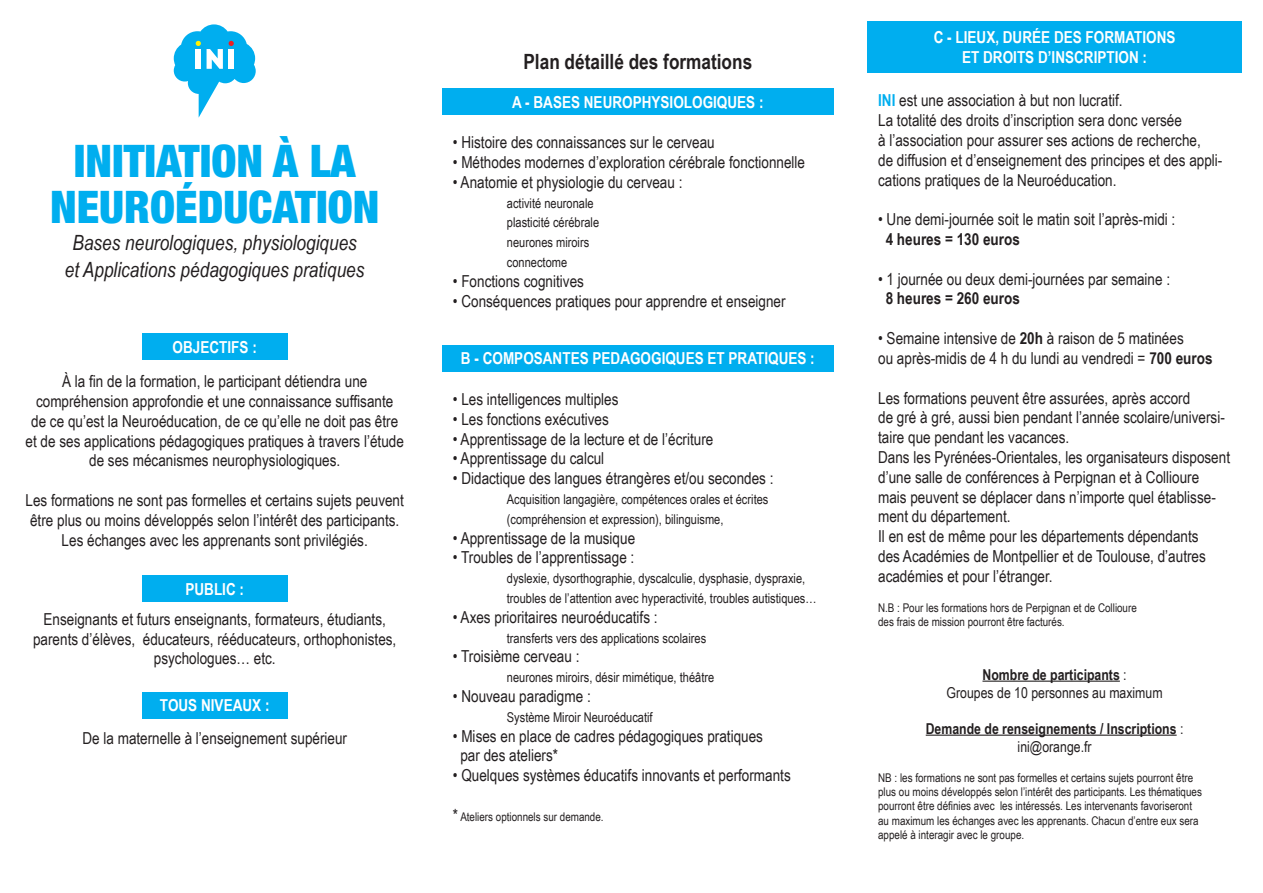
<style>
.page{position:relative;width:1263px;height:893px;background:#fff}
.page>*{position:absolute;margin:0;border:0;box-sizing:border-box;transform-origin:0 0}
.t1{font:900 condensed 45px/46.5px "Helvetica Neue LT Std";color:#00aeef;text-align:center}
.t2{font:italic 21px/27px "Arial Narrow";color:#231f20;text-align:center}
.t3{font:700 21px "Arial Narrow";color:#231f20}
.t4{font:16.5px/19.8px "Arial Narrow";color:#231f20}
.t5{font:700 16.5px/19.8px "Arial Narrow";color:#fff;text-align:center}
.t6{font:700 16.5px "Arial Narrow";color:#231f20}
.t7{font:15px/18px "Arial Narrow";color:#231f20;text-align:center}
.t8{font:700 15px/18px "Arial Narrow";color:#231f20;text-align:center}
.t9{font:13.5px/19.8px "Arial Narrow";color:#231f20}
.t10{font:12px/14.4px "Arial Narrow";color:#231f20}
.s1{font-size:16.5px}
.s2{font-weight:700;color:#00aeef}
.s3{font-weight:700}
.s4{font-weight:400}
</style>
<div class="page">
<hr style="left:982px;top:681px;width:138px;height:1px;background:#231f20">
<hr style="left:926px;top:735px;width:251px;height:1px;background:#231f20">
<svg style="left:174px;top:24px;width:82px;height:94px"></svg>
<div style="left:442px;top:88px;width:391px;height:27px;background:#00aeef"></div>
<div style="left:442px;top:345px;width:391px;height:27px;background:#00aeef"></div>
<div style="left:867px;top:21px;width:375px;height:52px;background:#00aeef"></div>
<div style="left:142px;top:333px;width:145px;height:27px;background:#00aeef"></div>
<div style="left:142px;top:575px;width:145px;height:27px;background:#00aeef"></div>
<div style="left:142px;top:692px;width:145px;height:27px;background:#00aeef"></div>
<h1 class="t1" style="left:50px;top:137px;width:331px">INITIATION À LA<br>NEUROÉDUCATION</h1>
<p class="t2" style="left:65px;top:229px;width:301px">Bases neurologiques, physiologiques et Applications pédagogiques pratiques</p>
<p class="t5" style="left:173px;top:336px;width:86px">OBJECTIFS :</p>
<p class="t4" style="left:26px;top:371px;width:380px;text-align:center">À la fin de la formation, le participant détiendra une compréhension approfondie et une connaissance suffisante<br>de ce qu’est la Neuroéducation, de ce qu’elle ne doit pas être et de ses applications pédagogiques pratiques à travers l’étude de ses mécanismes neurophysiologiques.</p>
<p class="t4" style="left:26px;top:490px;width:380px;text-align:center">Les formations ne sont pas formelles et certains sujets peuvent être plus ou moins développés selon l’intérêt des participants.<br>Les échanges avec les apprenants sont privilégiés.</p>
<p class="t5" style="left:185px;top:578px;width:60px">PUBLIC :</p>
<p class="t4" style="left:33px;top:608px;width:365px;text-align:center">Enseignants et futurs enseignants, formateurs, étudiants, parents d’élèves, éducateurs, rééducateurs, orthophonistes, psychologues… etc.</p>
<p class="t5" style="left:160px;top:695px;width:111px">TOUS NIVEAUX :</p>
<p class="t4" style="left:82px;top:727px;width:266px">De la maternelle à l’enseignement supérieur</p>
<p class="t3" style="left:523px;top:46px;width:230px">Plan détaillé des formations</p>
<p class="t5" style="left:512px;top:91px;width:253px">A - BASES NEUROPHYSIOLOGIQUES :</p>
<p class="t4" style="left:453px;top:132px;width:263px">• Histoire des connaissances sur le cerveau</p>
<p class="t4" style="left:453px;top:152px;width:354px">• Méthodes modernes d’exploration cérébrale fonctionnelle</p>
<p class="t4" style="left:453px;top:172px;width:231px">• Anatomie et physiologie du cerveau :</p>
<p class="t9" style="left:507px;top:192px;width:94px">activité neuronale plasticité cérébrale neurones miroirs connectome</p>
<p class="t4" style="left:453px;top:271px;width:133px">• Fonctions cognitives</p>
<p class="t4" style="left:453px;top:290px;width:334px">• Conséquences pratiques pour apprendre et enseigner</p>
<p class="t5" style="left:461px;top:348px;width:355px">B - COMPOSANTES PEDAGOGIQUES ET PRATIQUES :</p>
<p class="t4" style="left:453px;top:389px;width:167px">• Les intelligences multiples</p>
<p class="t4" style="left:453px;top:408px;width:157px">• Les fonctions exécutives</p>
<p class="t4" style="left:453px;top:428px;width:262px">• Apprentissage de la lecture et de l’écriture</p>
<p class="t4" style="left:453px;top:448px;width:153px">• Apprentissage du calcul</p>
<p class="t4" style="left:453px;top:468px;width:322px">• Didactique des langues étrangères et/ou secondes :</p>
<p class="t9" style="left:507px;top:489px;width:263px">Acquisition langagière, compétences orales et écrites (compréhension et expression), bilinguisme,</p>
<p class="t4" style="left:453px;top:527px;width:184px">• Apprentissage de la musique</p>
<p class="t4" style="left:453px;top:547px;width:183px">• Troubles de l’apprentissage :</p>
<p class="t9" style="left:507px;top:568px;width:311px">dyslexie, dysorthographie, dyscalculie, dysphasie, dyspraxie, troubles de l’attention avec hyperactivité, troubles autistiques…</p>
<p class="t4" style="left:453px;top:606px;width:206px">• Axes prioritaires neuroéducatifs :</p>
<p class="t9" style="left:507px;top:627px;width:201px">transferts vers des applications scolaires</p>
<p class="t4" style="left:453px;top:646px;width:128px">• Troisième cerveau :</p>
<p class="t9" style="left:507px;top:667px;width:209px">neurones miroirs, désir mimétique, théâtre</p>
<p class="t4" style="left:453px;top:686px;width:139px">• Nouveau paradigme :</p>
<p class="t9" style="left:507px;top:707px;width:147px">Système Miroir Neuroéducatif</p>
<p class="t4" style="left:460px;top:725px;width:304px;text-indent:-8px">• Mises en place de cadres pédagogiques pratiques par des ateliers*</p>
<p class="t4" style="left:453px;top:765px;width:339px">• Quelques systèmes éducatifs innovants et performants</p>
<p class="t10" style="left:453px;top:809px;width:152px"><span class="s1">*</span> Ateliers optionnels sur demande.</p>
<p class="t5" style="left:934px;top:27px;width:243px">C - LIEUX, DURÉE DES FORMATIONS<br>ET DROITS D’INSCRIPTION :</p>
<p class="t4" style="left:878px;top:90px;width:346px"><span class="s2">INI</span> est une association à but non lucratif.<br>La totalité des droits d’inscription sera donc versée<br>à l’association pour assurer ses actions de recherche,<br>de diffusion et d’enseignement des principes et des appli&shy;cations pratiques de la Neuroéducation.</p>
<p class="t4" style="left:878px;top:209px;width:299px">• Une demi-journée soit le matin soit l’après-midi :</p>
<p class="t6" style="left:886px;top:227px;width:136px">4 heures = 130 euros</p>
<p class="t4" style="left:878px;top:268px;width:294px">• 1 journée ou deux demi-journées par semaine :</p>
<p class="t6" style="left:886px;top:286px;width:136px">8 heures = 260 euros</p>
<p class="t4" style="left:878px;top:328px;width:336px">• Semaine intensive de <span class="s3">20h</span> à raison de 5 matinées<br>ou après-midis de 4 h du lundi au vendredi = <span class="s3">700 euros</span></p>
<p class="t4" style="left:878px;top:387px;width:353px">Les formations peuvent être assurées, après accord<br>de gré à gré, aussi bien pendant l’année scolaire/universi&shy;taire que pendant les vacances.<br>Dans les Pyrénées-Orientales, les organisateurs disposent d’une salle de conférences à Perpignan et à Collioure mais peuvent se déplacer dans n’importe quel établisse&shy;ment du département.<br>Il en est de même pour les départements dépendants<br>des Académies de Montpellier et de Toulouse, d’autres académies et pour l’étranger.</p>
<p class="t10" style="left:878px;top:600px;width:260px">N.B : Pour les formations hors de Perpignan et de Collioure des frais de mission pourront être facturés.</p>
<p class="t7" style="left:946px;top:665px;width:218px"><span class="s3">Nombre de participants</span> :<br>Groupes de 10 personnes au maximum</p>
<p class="t8" style="left:926px;top:718px;width:259px">Demande de renseignements / Inscriptions <span class="s4">: ini@orange.fr</span></p>
<p class="t10" style="left:878px;top:770px;width:325px">NB : les formations ne sont pas formelles et certains sujets pourront être plus ou moins développés selon l’intérêt des participants. Les thématiques pourront être définies avec les intéressés. Les intervenants favoriseront au maximum les échanges avec les apprenants. Chacun d’entre eux sera appelé à interagir avec le groupe.</p>
</div>
